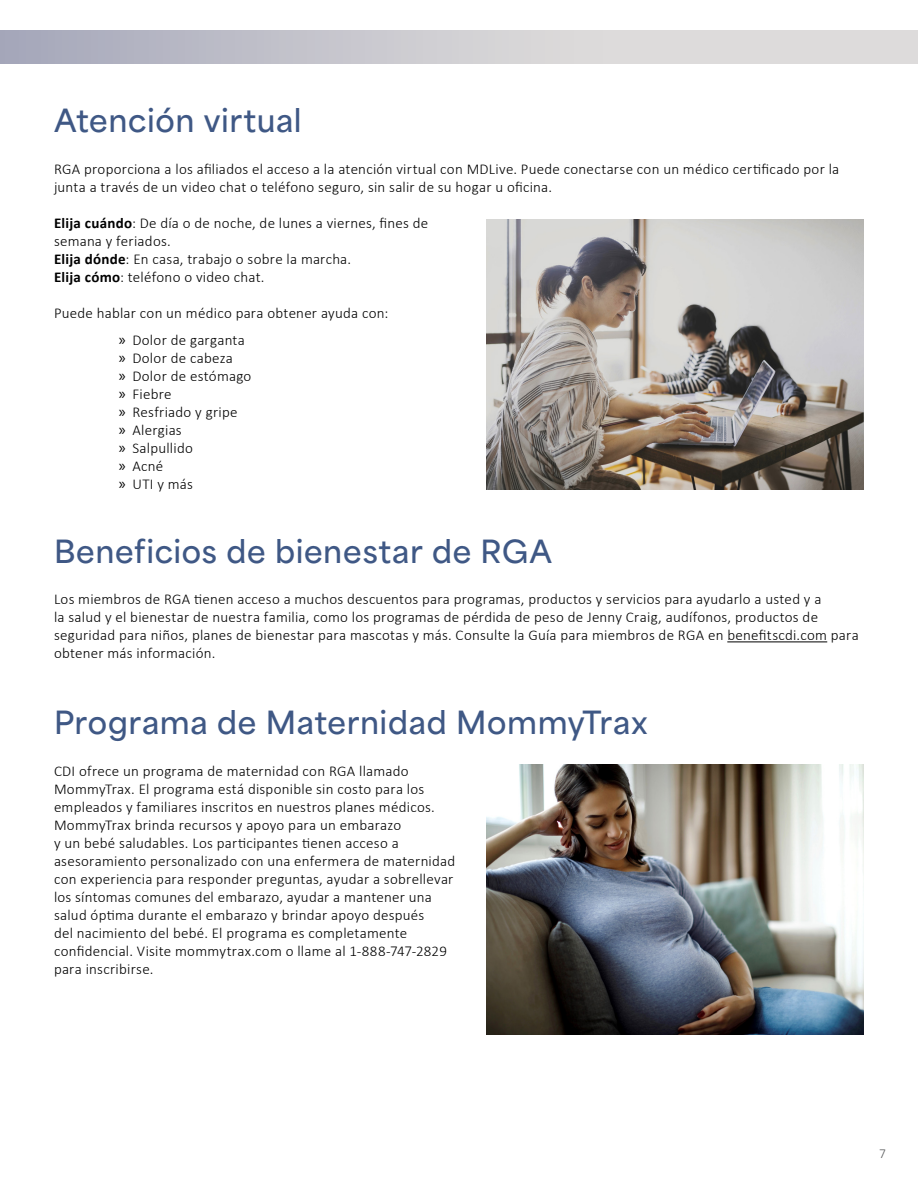
<style>
.page{position:relative;width:918px;height:1188px;background:#fff}
.page>*{position:absolute;margin:0;border:0;box-sizing:border-box;transform-origin:0 0}
.t1{font:600 30px "Area Normal";letter-spacing:.02em;color:#3f5885}
.t2{font:300 15px/18px "Calibri";letter-spacing:.015em;color:#000}
.t3{font:300 13.5px "Calibri";color:#58595b}
.s1{font-weight:700}
.s2{font-family:"Myriad Pro";font-weight:400;font-size:16.5px}
</style>
<div class="page">
<div style="left:0;top:31px;width:918px;height:32px;background:linear-gradient(to right,#adaebe,#eae7e3)"></div>
<hr style="left:727px;top:642px;width:100px;height:1px;background:#000">
<img style="left:486px;top:219px;width:378px;height:270px">
<img style="left:486px;top:764px;width:378px;height:270px">
<h1 class="t1" style="left:54px;top:93px;width:249px">Atención virtual</h1>
<p class="t2" style="left:54px;top:160px;width:787px">RGA proporciona a los afiliados el acceso a la atención virtual con MDLive. Puede conectarse con un médico certificado por la junta a través de un video chat o teléfono seguro, sin salir de su hogar u oficina.</p>
<p class="t2" style="left:54px;top:214px;width:376px"><span class="s1">Elija cuándo</span>: De día o de noche, de lunes a viernes, fines de semana y feriados.<br><span class="s1">Elija dónde</span>: En casa, trabajo o sobre la marcha.<br><span class="s1">Elija cómo</span>: teléfono o video chat.</p>
<p class="t2" style="left:54px;top:304px;width:336px">Puede hablar con un médico para obtener ayuda con:</p>
<p class="t2" style="left:119px;top:331px;width:134px"><span class="s2">»</span> Dolor de garganta <span class="s2">»</span> Dolor de cabeza<br><span class="s2">»</span> Dolor de estómago <span class="s2">»</span> Fiebre<br><span class="s2">»</span> Resfriado y gripe<br><span class="s2">»</span> Alergias<br><span class="s2">»</span> Salpullido<br><span class="s2">»</span> Acné<br><span class="s2">»</span> UTI y más</p>
<h1 class="t1" style="left:54px;top:524px;width:499px">Beneficios de bienestar de RGA</h1>
<p class="t2" style="left:54px;top:590px;width:806px">Los miembros de RGA tienen acceso a muchos descuentos para programas, productos y servicios para ayudarlo a usted y a<br>la salud y el bienestar de nuestra familia, como los programas de pérdida de peso de Jenny Craig, audífonos, productos de seguridad para niños, planes de bienestar para mascotas y más. Consulte la Guía para miembros de RGA en benefitscdi.com para obtener más información.</p>
<h1 class="t1" style="left:54px;top:696px;width:595px">Programa de Maternidad MommyTrax</h1>
<p class="t2" style="left:54px;top:762px;width:403px">CDI ofrece un programa de maternidad con RGA llamado MommyTrax. El programa está disponible sin costo para los empleados y familiares inscritos en nuestros planes médicos.<br>MommyTrax brinda recursos y apoyo para un embarazo<br>y un bebé saludables. Los participantes tienen acceso a asesoramiento personalizado con una enfermera de maternidad con experiencia para responder preguntas, ayudar a sobrellevar los síntomas comunes del embarazo, ayudar a mantener una salud óptima durante el embarazo y brindar apoyo después<br>del nacimiento del bebé. El programa es completamente confidencial. Visite mommytrax.com o llame al 1-888-747-2829 para inscribirse.</p>
<p class="t3" style="left:879px;top:1145px;width:8px">7</p>
</div>
